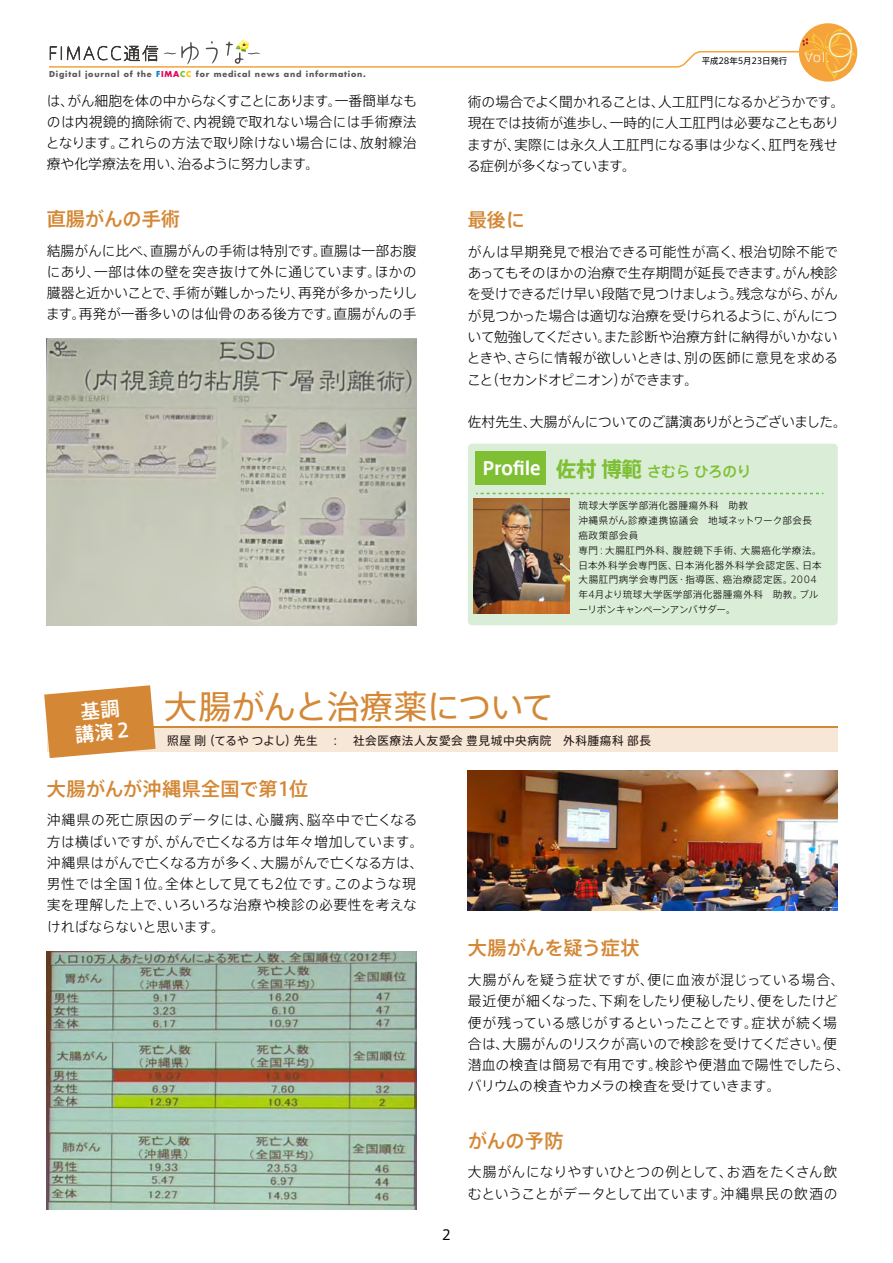
<style>
.page{position:relative;width:893px;height:1263px;background:#fff}
.page>*{position:absolute;margin:0;border:0;box-sizing:border-box;transform-origin:0 0}
.t1{font:200 49.8px "Axis Std";color:#fff}
.t2{font:33px "Axis Std";letter-spacing:-.02em;color:#d48836}
.t3{font:700 21px "Axis Std";color:#7fbf34}
.t4{font:500 19.35px/22.4px "Axis Std";color:#fff;text-align:center}
.t5{font:500 19.2px "Axis Std";color:#d48836}
.t6{font:700 18px "Axis Std";letter-spacing:-.02em;color:#fff}
.t7{font:500 15px "Axis Std";letter-spacing:-.02em;color:#7fbf34}
.t8{font:300 13.8px/21.3px "Axis Std";color:#000}
.t9{font:300 13.8px "Axis Std";letter-spacing:.035em;color:#000}
.t10{font:300 13.8px "Axis Std";letter-spacing:.02em;color:#000}
.t11{font:300 13.8px/21.3px "Axis Std";letter-spacing:-.02em;color:#000}
.t12{font:300 13.8px "Axis Std";letter-spacing:-.035em;color:#000}
.t13{font:300 13.8px/21.3px "Axis Std";letter-spacing:.03em;color:#000}
.t14{font:300 13.8px "Axis Std";letter-spacing:-.055em;color:#000}
.t15{font:300 13.8px "Axis Std";letter-spacing:-.05em;color:#000}
.t16{font:300 13.8px/21.3px "Axis Std";letter-spacing:-.07em;color:#000}
.t17{font:300 13.8px "Axis Std";letter-spacing:.04em;color:#000}
.t18{font:300 13.8px "Axis Std";letter-spacing:-.025em;color:#000}
.t19{font:300 13.8px "Axis Std";letter-spacing:-.1em;color:#000}
.t20{font:300 13.8px "Axis Std";letter-spacing:-.06em;color:#000}
.t21{font:300 13.8px "Axis Std";letter-spacing:-.09em;color:#000}
.t22{font:300 13.8px "Axis Std";letter-spacing:-.04em;color:#000}
.t23{font:13.8px "Axis Std";color:#000}
.t24{font:300 12.3px "Axis Std";color:#fff}
.t25{font:11.7px "Axis Std";letter-spacing:.05em;color:#231815}
.t26{font:300 9.6px "Axis Std";letter-spacing:.05em;color:#000}
.t27{font:300 9.6px/14.9px "Axis Std";letter-spacing:.005em;color:#000}
.t28{font:8.55px "Axis Std";letter-spacing:-.02em;color:#000}
.t29{font:700 7.95px "Futura Std";letter-spacing:.1em;color:#595757}
.t30{font:700 7.95px "Futura Std";letter-spacing:.1em;color:#e5005a}
.s1{color:#0082cb}
.s2{color:#7fbf34}
.s3{color:#fcc800}
</style>
<div class="page">
<div style="left:47px;top:727px;width:791px;height:24px;background:#f6e7d7"></div>
<hr style="left:47px;top:727px;width:791px;height:1px;background:#d48836">
<svg style="left:44px;top:685px;width:112px;height:73px"></svg>
<img style="left:47px;top:951px;width:370px;height:258px">
<div style="left:468px;top:444px;width:370px;height:181px;background:#daedd6;border-radius:4px"></div>
<svg style="left:476px;top:493px;width:347px;height:1px"></svg>
<div style="left:475px;top:452px;width:71px;height:33px;background:#7fbf34"></div>
<img style="left:473px;top:499px;width:96px;height:115px">
<img style="left:47px;top:338px;width:370px;height:287px">
<img style="left:468px;top:770px;width:370px;height:141px">
<svg style="left:799px;top:23px;width:58px;height:59px"></svg>
<svg style="left:48px;top:27px;width:807px;height:53px"></svg>
<p class="t29" style="left:124px;top:68px;width:11px">of</p>
<p class="t29" style="left:196px;top:68px;width:15px">for</p>
<p class="t29" style="left:306px;top:68px;width:62px">information.</p>
<p class="t29" style="left:49px;top:68px;width:33px">Digital</p>
<p class="t29" style="left:85px;top:68px;width:36px">journal</p>
<p class="t29" style="left:137px;top:68px;width:16px">the</p>
<p class="t29" style="left:214px;top:68px;width:38px">medical</p>
<p class="t29" style="left:284px;top:68px;width:19px">and</p>
<p class="t30" style="left:156px;top:68px;width:37px"><span class="s1">F</span>IMA<span class="s2">C</span><span class="s3">C</span></p>
<p class="t29" style="left:255px;top:68px;width:26px">news</p>
<p class="t14" style="left:67px;top:90px;width:276px">がん細胞を体の中からなくすことにあります。</p>
<p class="t8" style="left:335px;top:89px;width:84px">一番簡単なも</p>
<p class="t8" style="left:47px;top:89px;width:29px">は、</p>
<p class="t10" style="left:47px;top:112px;width:155px">のは内視鏡的摘除術で、</p>
<p class="t10" style="left:193px;top:112px;width:225px">内視鏡で取れない場合には手術療法</p>
<p class="t8" style="left:117px;top:132px;width:251px">これらの方法で取り除けない場合には、</p>
<p class="t8" style="left:360px;top:132px;width:58px">放射線治</p>
<p class="t8" style="left:46px;top:132px;width:80px">となります。</p>
<p class="t8" style="left:47px;top:153px;width:139px">療や化学療法を用い、</p>
<h3 class="t5" style="left:47px;top:204px;width:135px">直腸がんの手術</h3>
<p class="t19" style="left:177px;top:154px;width:143px">治るように努力します。</p>
<p class="t8" style="left:47px;top:239px;width:112px">結腸がんに比べ、</p>
<p class="t8" style="left:150px;top:239px;width:179px">直腸がんの手術は特別です。</p>
<p class="t8" style="left:320px;top:239px;width:98px">直腸は一部お腹</p>
<p class="t8" style="left:94px;top:260px;width:289px">一部は体の壁を突き抜けて外に通じています。</p>
<p class="t8" style="left:47px;top:260px;width:55px">にあり、</p>
<p class="t8" style="left:375px;top:260px;width:44px">ほかの</p>
<p class="t15" style="left:173px;top:283px;width:246px">手術が難しかったり再発が多かったりし</p>
<p class="t8" style="left:291px;top:281px;width:15px">、</p>
<p class="t22" style="left:47px;top:283px;width:134px">臓器と近かいことで、</p>
<p class="t8" style="left:79px;top:303px;width:263px">再発が一番多いのは仙骨のある後方です。</p>
<p class="t8" style="left:334px;top:303px;width:85px">直腸がんの手</p>
<p class="t8" style="left:46px;top:303px;width:41px">ます。</p>
<p class="t28" style="left:702px;top:54px;width:87px">平成28年5月23日発行</p>
<h1 class="t1" style="left:825px;top:17px;width:34px">9</h1>
<p class="t24" style="left:804px;top:48px;width:26px">Vol.</p>
<p class="t8" style="left:468px;top:90px;width:373px">術の場合でよく聞かれることは、<br>現在では技術が進歩し一時的に人工肛門は必要なこともあり</p>
<p class="t8" style="left:514px;top:112px;width:325px;text-indent:89px">、<br>実際には永久人工肛門になる事は少なく肛門を残せ</p>
<p class="t8" style="left:761px;top:133px;width:15px">、</p>
<p class="t12" style="left:658px;top:92px;width:188px">人工肛門になるかどうかです。</p>
<p class="t16" style="left:467px;top:133px;width:170px">ますが、<br>る症例が多くなっています。</p>
<h3 class="t5" style="left:468px;top:205px;width:59px">最後に</h3>
<p class="t9" style="left:468px;top:242px;width:372px">がんは早期発見で根治できる可能性が高く根治切除不能で</p>
<p class="t8" style="left:468px;top:240px;width:371px;text-indent:264px">、<br>あってもそのほかの治療で生存期間が延長できますがん検診</p>
<p class="t11" style="left:467px;top:261px;width:372px;text-indent:308px">。<br>を受けできるだけ早い段階で見つけましょう残念ながらがん</p>
<p class="t8" style="left:804px;top:283px;width:15px">、</p>
<p class="t8" style="left:729px;top:283px;width:15px">。</p>
<p class="t8" style="left:604px;top:304px;width:235px;text-indent:-136px">が見つかった場合は適切な治療を受けられるように、<br>また診断や治療方針に納得がいかない</p>
<p class="t8" style="left:783px;top:304px;width:56px">がんにつ</p>
<p class="t20" style="left:468px;top:327px;width:145px">いて勉強してください。</p>
<p class="t11" style="left:514px;top:347px;width:178px">さらに情報が欲しいときは、</p>
<p class="t13" style="left:684px;top:347px;width:156px">別の医師に意見を求める</p>
<p class="t8" style="left:467px;top:347px;width:56px">ときや、</p>
<p class="t21" style="left:485px;top:369px;width:144px">（セカンドオピニオン）</p>
<p class="t8" style="left:620px;top:368px;width:80px">ができます。</p>
<p class="t8" style="left:467px;top:368px;width:28px">こと</p>
<p class="t12" style="left:530px;top:412px;width:319px">大腸がんについてのご講演ありがとうございました。</p>
<p class="t8" style="left:468px;top:410px;width:71px">佐村先生、</p>
<h3 class="t6" style="left:483px;top:454px;width:60px">Profile</h3>
<h3 class="t3" style="left:556px;top:453px;width:88px">佐村博範</h3>
<p class="t7" style="left:647px;top:459px;width:106px">さむらひろのり</p>
<p class="t26" style="left:578px;top:498px;width:171px">琉球大学医学部消化器腫瘍外科　助教</p>
<p class="t26" style="left:578px;top:513px;width:235px">沖縄県がん診療連携協議会　地域ネットワーク部会長</p>
<p class="t26" style="left:578px;top:528px;width:62px">癌政策部会員</p>
<p class="t26" style="left:741px;top:543px;width:82px">大腸癌化学療法。</p>
<p class="t26" style="left:578px;top:543px;width:98px">専門：大腸肛門外科、</p>
<p class="t26" style="left:673px;top:543px;width:72px">腹腔鏡下手術、</p>
<p class="t26" style="left:578px;top:558px;width:101px">日本外科学会専門医、</p>
<p class="t26" style="left:675px;top:558px;width:132px">日本消化器外科学会認定医、</p>
<p class="t26" style="left:802px;top:558px;width:21px">日本</p>
<p class="t26" style="left:578px;top:573px;width:148px">大腸肛門病学会専門医・指導医、</p>
<p class="t26" style="left:723px;top:573px;width:72px">癌治療認定医。</p>
<p class="t26" style="left:790px;top:573px;width:28px">2004</p>
<p class="t26" style="left:799px;top:588px;width:20px">ブル</p>
<p class="t27" style="left:578px;top:587px;width:226px">年4月より琉球大学医学部消化器腫瘍外科　助教。ーリボンキャンペーンアンバサダー。</p>
<h3 class="t4" style="left:72px;top:700px;width:56px;rotate:-5deg">基調講演2</h3>
<h2 class="t2" style="left:164px;top:682px;width:392px">大腸がんと治療薬について</h2>
<p class="t25" style="left:294px;top:732px;width:359px">先生　：　社会医療法人友愛会豊見城中央病院　外科腫瘍科部長</p>
<p class="t25" style="left:203px;top:732px;width:95px">（てるやつよし）</p>
<p class="t25" style="left:167px;top:732px;width:40px">照屋剛</p>
<h3 class="t5" style="left:47px;top:774px;width:263px">大腸がんが沖縄県全国で第1位</h3>
<p class="t9" style="left:307px;top:810px;width:112px">脳卒中で亡くなる</p>
<p class="t8" style="left:165px;top:809px;width:260px;text-indent:-119px">沖縄県の死亡原因のデータには、<br>がんで亡くなる方は年々増加しています。</p>
<p class="t8" style="left:256px;top:809px;width:59px">心臓病、</p>
<p class="t8" style="left:47px;top:830px;width:127px">方は横ばいですが、</p>
<p class="t8" style="left:47px;top:851px;width:222px">沖縄県はがんで亡くなる方が多く、</p>
<p class="t8" style="left:260px;top:851px;width:165px">大腸がんで亡くなる方は、</p>
<p class="t8" style="left:164px;top:872px;width:254px;text-indent:-118px">男性では全国１位。<br>いろいろな治療や検診の必要性を考えな</p>
<p class="t8" style="left:165px;top:872px;width:177px">全体として見ても2位です。</p>
<p class="t8" style="left:334px;top:872px;width:84px">このような現</p>
<p class="t8" style="left:47px;top:894px;width:180px">実を理解した上で、<br>ければならないと思います。</p>
<p class="t23" style="left:442px;top:1224px;width:11px">2</p>
<h3 class="t5" style="left:468px;top:933px;width:173px">大腸がんを疑う症状</h3>
<p class="t9" style="left:468px;top:970px;width:188px">大腸がんを疑う症状ですが、</p>
<p class="t17" style="left:647px;top:970px;width:199px">便に血液が混じっている場合、</p>
<p class="t8" style="left:468px;top:989px;width:140px">最近便が細くなった、</p>
<p class="t18" style="left:599px;top:991px;width:167px">下痢をしたり便秘したり、</p>
<p class="t8" style="left:758px;top:989px;width:82px">便をしたけど</p>
<p class="t8" style="left:502px;top:1011px;width:336px;text-indent:-35px">便が残っている感じがするといったことです。<br>大腸がんのリスクが高いので検診を受けてください便。</p>
<p class="t8" style="left:751px;top:1011px;width:87px">症状が続く場</p>
<p class="t8" style="left:468px;top:1032px;width:43px">合は、</p>
<p class="t8" style="left:468px;top:1053px;width:314px">潜血の検査は簡易で有用です。<br>バリウムの検査やカメラの検査を受けていきます。</p>
<h3 class="t5" style="left:468px;top:1126px;width:97px">がんの予防</h3>
<p class="t8" style="left:726px;top:1161px;width:112px">お酒をたくさん飲</p>
<p class="t10" style="left:655px;top:1055px;width:196px">検診や便潜血で陽性でしたら、</p>
<p class="t13" style="left:721px;top:1161px;width:118px;text-indent:-253px">大腸がんになりやすいひとつの例として、<br>沖縄県民の飲酒の</p>
<p class="t8" style="left:468px;top:1182px;width:261px">むということがデータとして出ています。</p>
</div>
